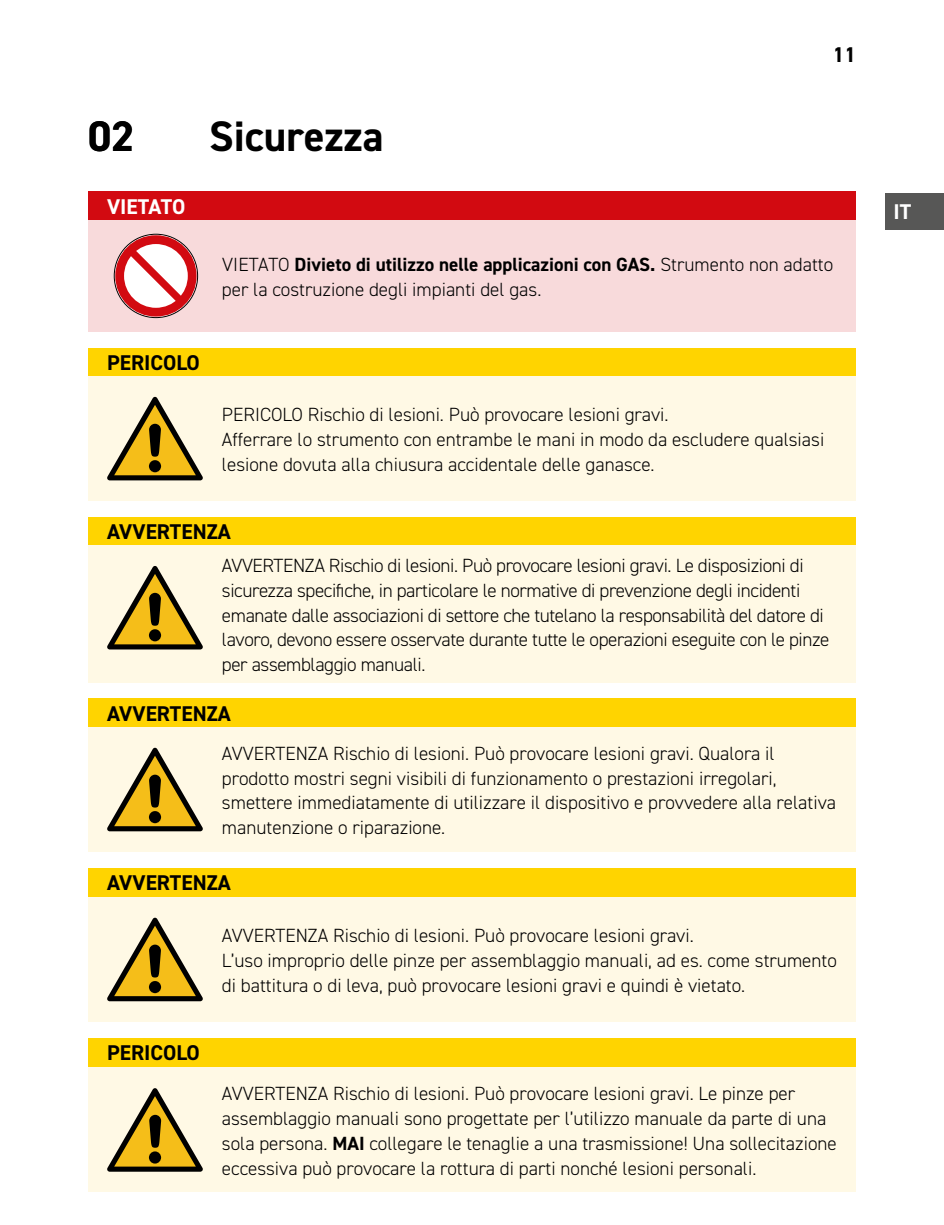
<style>
.page{position:relative;width:944px;height:1225px;background:#fff}
.page>*{position:absolute;margin:0;border:0;box-sizing:border-box;transform-origin:0 0}
.t1{font:700 42.75px "DIN2014";color:#000}
.t2{font:700 21.38px "DIN2014";color:#000}
.t3{font:700 21.38px "DIN2014";color:#fff}
.t4{font:300 19.12px/24.8px "DIN2014";color:#000}
.t5{font:300 19.12px/24.8px "DIN2014";letter-spacing:-.02em;color:#000}
.s1{font-weight:700}
</style>
<div class="page">
<div style="left:88px;top:348px;width:768px;height:28px;background:#ffd400"></div>
<div style="left:88px;top:376px;width:768px;height:125px;background:#fff9e5"></div>
<svg style="left:107px;top:397px;width:96px;height:83px"></svg>
<div style="left:88px;top:517px;width:768px;height:28px;background:#ffd400"></div>
<div style="left:88px;top:545px;width:768px;height:137px;background:#fff9e5"></div>
<svg style="left:107px;top:566px;width:96px;height:83px"></svg>
<div style="left:88px;top:867px;width:768px;height:29px;background:#ffd400"></div>
<div style="left:88px;top:897px;width:768px;height:124px;background:#fff9e5"></div>
<svg style="left:107px;top:917px;width:96px;height:84px"></svg>
<div style="left:88px;top:698px;width:768px;height:29px;background:#ffd400"></div>
<div style="left:88px;top:727px;width:768px;height:124px;background:#fff9e5"></div>
<svg style="left:107px;top:748px;width:96px;height:83px"></svg>
<div style="left:88px;top:1037px;width:768px;height:29px;background:#ffd400"></div>
<div style="left:88px;top:1067px;width:768px;height:125px;background:#fff9e5"></div>
<svg style="left:107px;top:1088px;width:96px;height:83px"></svg>
<div style="left:88px;top:191px;width:768px;height:29px;background:#d20a11"></div>
<div style="left:88px;top:220px;width:768px;height:112px;background:#f8dadb"></div>
<div style="left:115px;top:235px;width:82px;height:81px;border:9px solid #d20a11;border-radius:50%"></div>
<svg style="left:119px;top:239px;width:74px;height:73px;background:#e8989a"></svg>
<div style="left:885px;top:193px;width:59px;height:36px;background:#575756"></div>
<h1 class="t1" style="left:88px;top:108px;width:48px">02</h1>
<h1 class="t1" style="left:209px;top:108px;width:176px">Sicurezza</h1>
<p class="t3" style="left:107px;top:192px;width:80px">VIETATO</p>
<p class="t2" style="left:833px;top:40px;width:25px">11</p>
<p class="t2" style="left:107px;top:349px;width:94px">PERICOLO</p>
<p class="t4" style="left:222px;top:252px;width:613px">VIETATO <span class="s1">Divieto di utilizzo nelle applicazioni con GAS.</span> Strumento non adatto per la costruzione degli impianti del gas.</p>
<p class="t4" style="left:222px;top:402px;width:604px">PERICOLO Rischio di lesioni. Può provocare lesioni gravi.<br>Afferrare lo strumento con entrambe le mani in modo da escludere qualsiasi lesione dovuta alla chiusura accidentale delle ganasce.</p>
<p class="t2" style="left:107px;top:518px;width:125px">AVVERTENZA</p>
<p class="t5" style="left:222px;top:553px;width:609px">AVVERTENZA Rischio di lesioni. Può provocare lesioni gravi. Le disposizioni di sicurezza specifiche, in particolare le normative di prevenzione degli incidenti emanate dalle associazioni di settore che tutelano la responsabilità del datore di lavoro, devono essere osservate durante tutte le operazioni eseguite con le pinze per assemblaggio manuali.</p>
<p class="t2" style="left:107px;top:699px;width:125px">AVVERTENZA</p>
<p class="t4" style="left:222px;top:741px;width:616px">AVVERTENZA Rischio di lesioni. Può provocare lesioni gravi. Qualora il prodotto mostri segni visibili di funzionamento o prestazioni irregolari, smettere immediatamente di utilizzare il dispositivo e provvedere alla relativa manutenzione o riparazione.</p>
<p class="t2" style="left:107px;top:868px;width:125px">AVVERTENZA</p>
<p class="t2" style="left:107px;top:1038px;width:94px">PERICOLO</p>
<p class="t4" style="left:222px;top:923px;width:616px">AVVERTENZA Rischio di lesioni. Può provocare lesioni gravi.<br>L’uso improprio delle pinze per assemblaggio manuali, ad es. come strumento di battitura o di leva, può provocare lesioni gravi e quindi è vietato.</p>
<p class="t4" style="left:222px;top:1081px;width:616px">AVVERTENZA Rischio di lesioni. Può provocare lesioni gravi. Le pinze per assemblaggio manuali sono progettate per l’utilizzo manuale da parte di una sola persona. <span class="s1">MAI</span> collegare le tenaglie a una trasmissione! Una sollecitazione eccessiva può provocare la rottura di parti nonché lesioni personali.</p>
<p class="t3" style="left:894px;top:198px;width:19px">IT</p>
</div>
